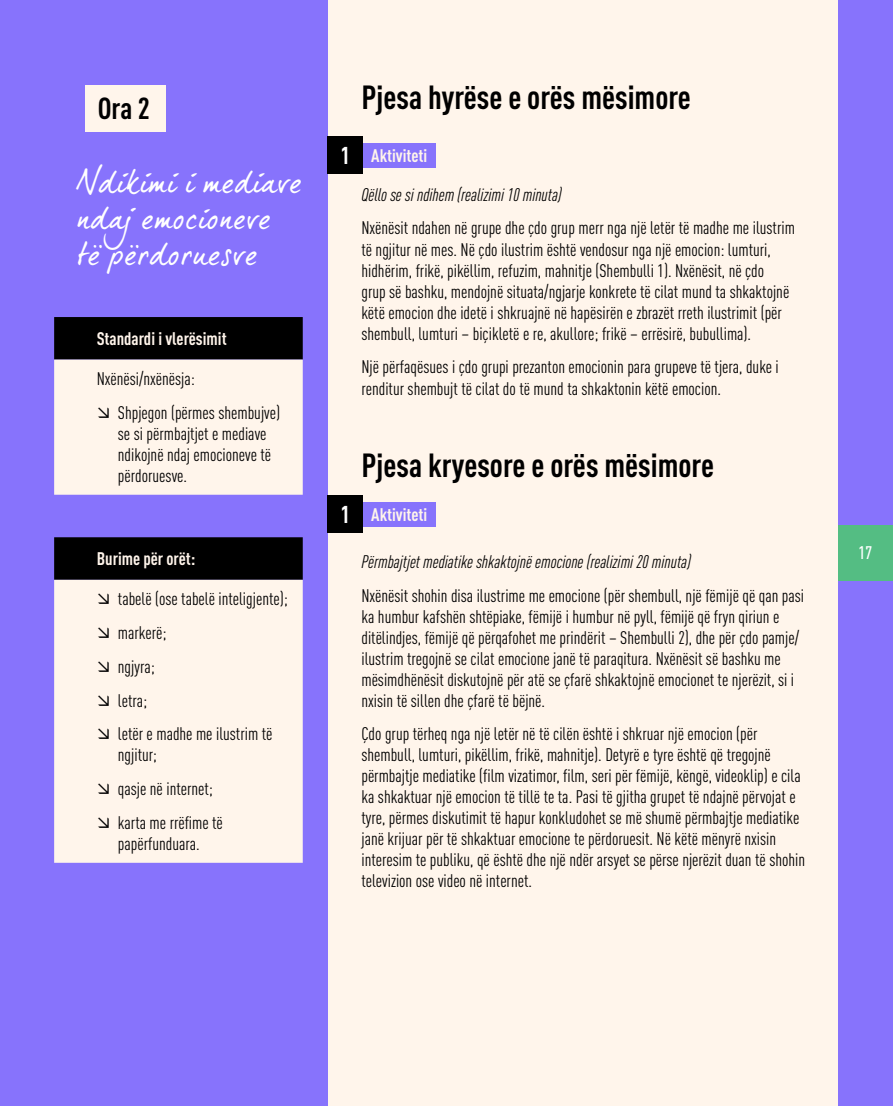
<style>
.page{position:relative;width:893px;height:1106px;background:#fff}
.page>*{position:absolute;margin:0;border:0;box-sizing:border-box;transform-origin:0 0}
.t1{font:700 condensed 33px "DIN Pro";color:#000}
.t2{font:33px/36px "dear Joe 5 CASUAL P";color:#fff}
.t3{font:700 condensed 30px "DIN Pro";color:#000}
.t4{font:condensed 18px/21px "DIN Pro";color:#000}
.t5{font:italic condensed 18px/39.2px "DIN Pro";color:#000}
.t6{font:700 condensed 18px "DIN Pro";color:#fff5eb}
.t7{font:500 condensed 18px "DIN Pro";color:#fff}
.s1{font-weight:700;font-style:normal;font-size:24px;color:#fff}
.s2{font-weight:700;font-style:normal;color:#fff5eb}
.s3{font-size:24px;color:#fff}
</style>
<div class="page">
<div style="left:327px;top:0;width:511px;height:1106px;background:#fff5eb"></div>
<div style="left:838px;top:0;width:55px;height:1106px;background:#8773fc"></div>
<div style="left:838px;top:525px;width:55px;height:55px;background:#54bd83"></div>
<div style="left:0;top:0;width:327px;height:1106px;background:#8773fc"></div>
<div style="left:327px;top:137px;width:36px;height:37px;background:#000"></div>
<div style="left:363px;top:143px;width:72px;height:25px;background:#8773fc"></div>
<div style="left:327px;top:496px;width:36px;height:37px;background:#000"></div>
<div style="left:363px;top:502px;width:72px;height:25px;background:#8773fc"></div>
<div style="left:85px;top:85px;width:80px;height:47px;background:#fff5eb"></div>
<div style="left:54px;top:537px;width:249px;height:43px;background:#000"></div>
<div style="left:54px;top:580px;width:249px;height:282px;background:#fff5eb"></div>
<svg style="left:54px;top:317px;width:249px;height:178px"></svg>
<svg style="left:98px;top:593px;width:11px;height:11px"></svg>
<svg style="left:98px;top:627px;width:11px;height:11px"></svg>
<svg style="left:98px;top:661px;width:11px;height:10px"></svg>
<svg style="left:98px;top:694px;width:11px;height:11px"></svg>
<svg style="left:98px;top:728px;width:11px;height:11px"></svg>
<svg style="left:98px;top:783px;width:11px;height:11px"></svg>
<svg style="left:98px;top:817px;width:11px;height:10px"></svg>
<h2 class="t3" style="left:98px;top:86px;width:53px">Ora 2</h2>
<h1 class="t2" style="left:77px;top:162px;width:227px">Ndikimi i mediave ndajemocioneve të përdoruesve</h1>
<p class="t6" style="left:97px;top:325px;width:131px">Standardi i vlerësimit</p>
<p class="t4" style="left:118px;top:360px;width:164px;line-height:33.8px;text-indent:-21px">Nxënësi/nxënësja:<br>Shpjegon (përmes shembujve)</p>
<p class="t4" style="left:118px;top:422px;width:155px">se si përmbajtjet e mediave ndikojnë ndaj emocioneve të përdoruesve.</p>
<p class="t6" style="left:97px;top:545px;width:100px">Burime për orët:</p>
<p class="t4" style="left:118px;top:581px;width:171px;line-height:33.8px">tabelë (ose tabelë inteligjente); markerë;<br>ngjyra;<br>letra;<br>letër e madhe me ilustrim të</p>
<p class="t4" style="left:118px;top:737px;width:106px;line-height:33.8px">ngjitur;<br>qasje në internet; karta me rrëfime të</p>
<p class="t4" style="left:118px;top:831px;width:83px">papërfunduara.</p>
<h1 class="t1" style="left:361px;top:73px;width:331px">Pjesa hyrëse e orës mësimore</h1>
<p class="t5" style="left:361px;top:134px;width:202px;text-indent:-21px"><span class="s1">1</span> <span class="s2">Aktiviteti<br></span>Qëllo se si ndihem (realizimi 10 minuta)</p>
<p class="t4" style="left:361px;top:216px;width:435px">Nxënësit ndahen në grupe dhe çdo grup merr nga një letër të madhe me ilustrim të ngjitur në mes. Në çdo ilustrim është vendosur nga një emocion: lumturi, hidhërim, frikë, pikëllim, refuzim, mahnitje (Shembulli 1). Nxënësit, në çdo<br>grup së bashku, mendojnë situata/ngjarje konkrete të cilat mund ta shkaktojnë këtë emocion dhe idetë i shkruajnë në hapësirën e zbrazët rreth ilustrimit (për shembull, lumturi – biçikletë e re, akullore; frikë – errësirë, bubullima).</p>
<p class="t4" style="left:361px;top:355px;width:419px;line-height:21.6px">Një përfaqësues i çdo grupi prezanton emocionin para grupeve të tjera, duke i renditur shembujt të cilat do të mund ta shkaktonin këtë emocion.</p>
<h1 class="t1" style="left:361px;top:440px;width:354px">Pjesa kryesore e orës mësimore</h1>
<p class="t6" style="left:340px;top:501px;width:88px"><span class="s3">1</span> Aktiviteti</p>
<p class="t5" style="left:361px;top:540px;width:331px">Përmbajtjet mediatike shkaktojnë emocione (realizimi 20 minuta)</p>
<p class="t4" style="left:361px;top:583px;width:444px">Nxënësit shohin disa ilustrime me emocione (për shembull, një fëmijë që qan pasi ka humbur kafshën shtëpiake, fëmijë i humbur në pyll, fëmijë që fryn qiriun e ditëlindjes, fëmijë që përqafohet me prindërit – Shembulli 2), dhe për çdo pamje/ ilustrim tregojnë se cilat emocione janë të paraqitura. Nxënësit së bashku me mësimdhënësit diskutojnë për atë se çfarë shkaktojnë emocionet te njerëzit, si i nxisin të sillen dhe çfarë të bëjnë.</p>
<p class="t4" style="left:361px;top:722px;width:445px">Çdo grup tërheq nga një letër në të cilën është i shkruar një emocion (për shembull, lumturi, pikëllim, frikë, mahnitje). Detyrë e tyre është që tregojnë përmbajtje mediatike (film vizatimor, film, seri për fëmijë, këngë, videoklip) e cila ka shkaktuar një emocion të tillë te ta. Pasi të gjitha grupet të ndajnë përvojat e tyre, përmes diskutimit të hapur konkludohet se më shumë përmbajtje mediatike janë krijuar për të shkaktuar emocione te përdoruesit. Në këtë mënyrë nxisin interesim te publiku, që është dhe një ndër arsyet se përse njerëzit duan të shohin televizion ose video në internet.</p>
<p class="t7" style="left:858px;top:539px;width:15px">17</p>
</div>
